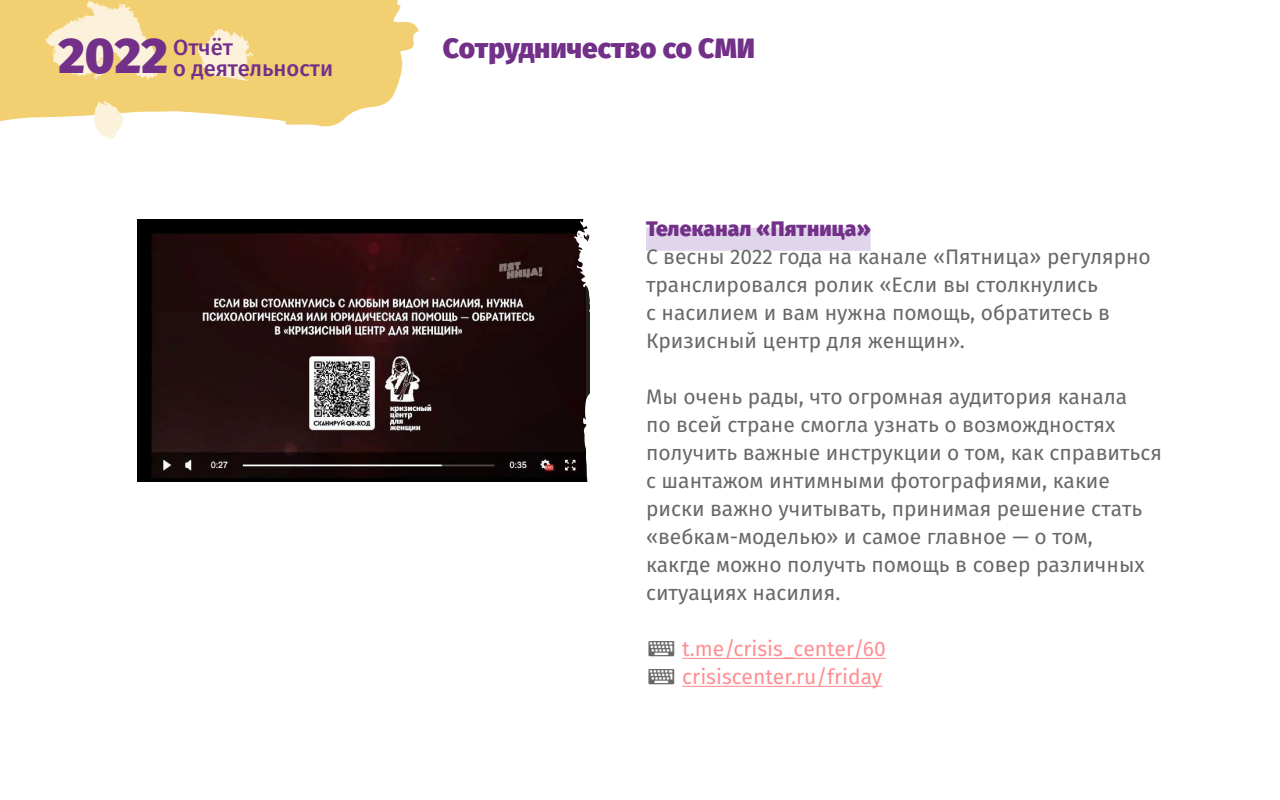
<style>
.page{position:relative;width:1280px;height:800px;background:#fff}
.page>*{position:absolute;margin:0;border:0;box-sizing:border-box;transform-origin:0 0}
.t1{font:800 50px "Fira Sans";color:#733089}
.t2{font:800 28px "Fira Sans";color:#733089}
.t3{font:500 22px/21px "Fira Sans";color:#733089}
.t4{font:21px/28px "Fira Sans";color:#666968}
.t5{font:21px/28px "Fira Sans";color:#ff8e91}
.t6{font:800 21px "Fira Sans";letter-spacing:.01em;color:#733089}
.s1{color:#666968}
</style>
<div class="page">
<svg style="left:0;top:0;width:419px;height:127px;fill:#f2d071"></svg>
<svg style="left:198px;top:29px;width:55px;height:52px;background:#f8e5b5"></svg>
<svg style="left:94px;top:101px;width:29px;height:38px"></svg>
<svg style="left:45px;top:0;width:114px;height:80px;background:#f7e3ae"></svg>
<img style="left:138px;top:220px;width:436px;height:262px">
<svg style="left:574px;top:219px;width:132px;height:467px"></svg>
<div style="left:646px;top:228px;width:225px;height:23px;background:#e0d5ea"></div>
<hr style="left:682px;top:658px;width:204px;height:1px;background:#ff8e91">
<hr style="left:682px;top:686px;width:200px;height:1px;background:#ff8e91">
<h1 class="t1" style="left:58px;top:21px;width:111px">2022</h1>
<p class="t3" style="left:173px;top:37px;width:161px">Отчёт<br>о деятельности</p>
<h2 class="t2" style="left:443px;top:29px;width:314px">Сотрудничество со СМИ</h2>
<p class="t6" style="left:646px;top:214px;width:226px">Телеканал «Пятница»</p>
<p class="t4" style="left:646px;top:243px;width:506px">С весны 2022 года на канале «Пятница» регулярно транслировался ролик «Если вы столкнулись<br>с насилием и вам нужна помощь, обратитесь в Кризисный центр для женщин».</p>
<p class="t4" style="left:646px;top:383px;width:518px">Мы очень рады, что огромная аудитория канала<br>по всей стране смогла узнать о возмождностях получить важные инструкции о том, как справиться с шантажом интимными фотографиями, какие риски важно учитывать, принимая решение стать «вебкам-моделью» и самое главное — о том, какгде можно получть помощь в совер различных ситуациях насилия.</p>
<p class="t5" style="left:646px;top:635px;width:241px"><span class="s1">⌨</span> t.me/crisis_center/60 <span class="s1">⌨</span> crisiscenter.ru/friday</p>
</div>
